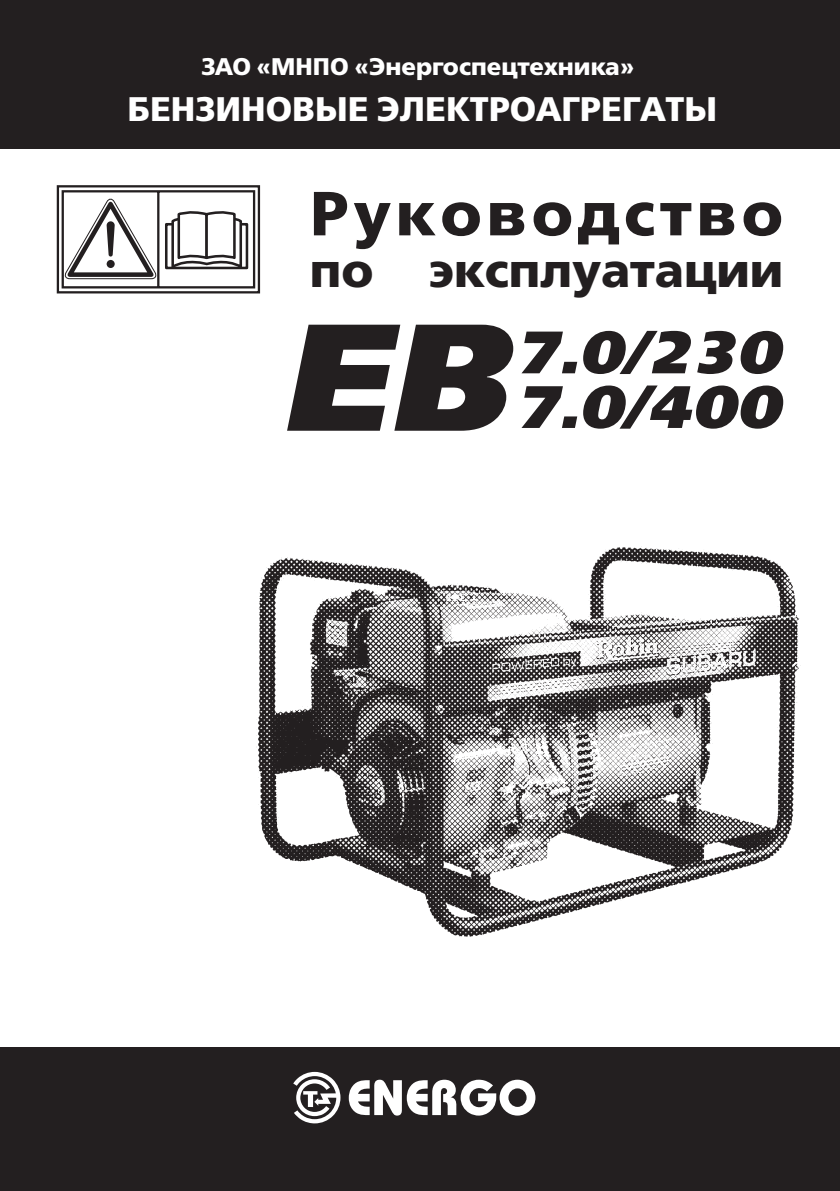
<style>
.page{position:relative;width:840px;height:1191px;background:#fff}
.page>*{position:absolute;margin:0;border:0;box-sizing:border-box;transform-origin:0 0}
.t1{font:62px "Free Set Bold C";letter-spacing:.08em;color:#231f20}
.t2{font:48px "Free Set Bold C";color:#231f20}
.t3{font:34px "Free Set Bold C";color:#fff}
.t4{font:24px "Free Set Bold C";color:#fff}
</style>
<div class="page">
<div style="left:0;top:0;width:839px;height:149px;background:#231f20"></div>
<div style="left:0;top:1047px;width:839px;height:144px;background:#231f20"></div>
<svg style="left:293px;top:1071px;width:47px;height:52px"></svg>
<svg style="left:348px;top:1079px;width:187px;height:36px"></svg>
<svg style="left:287px;top:325px;width:226px;height:106px"></svg>
<svg style="left:521px;top:331px;width:261px;height:43px"></svg>
<svg style="left:521px;top:385px;width:261px;height:44px"></svg>
<svg style="left:56px;top:185px;width:205px;height:109px"></svg>
<img style="left:256px;top:546px;width:545px;height:391px">
<p class="t4" style="left:201px;top:53px;width:434px">ЗАО «МНПО «Энергоспецтехника»</p>
<h3 class="t3" style="left:127px;top:89px;width:591px">БЕНЗИНОВЫЕ ЭЛЕКТРОАГРЕГАТЫ</h3>
<h1 class="t1" style="left:310px;top:178px;width:474px">Руководство</h1>
<h2 class="t2" style="left:310px;top:243px;width:474px">по эксплуатации</h2>
</div>
